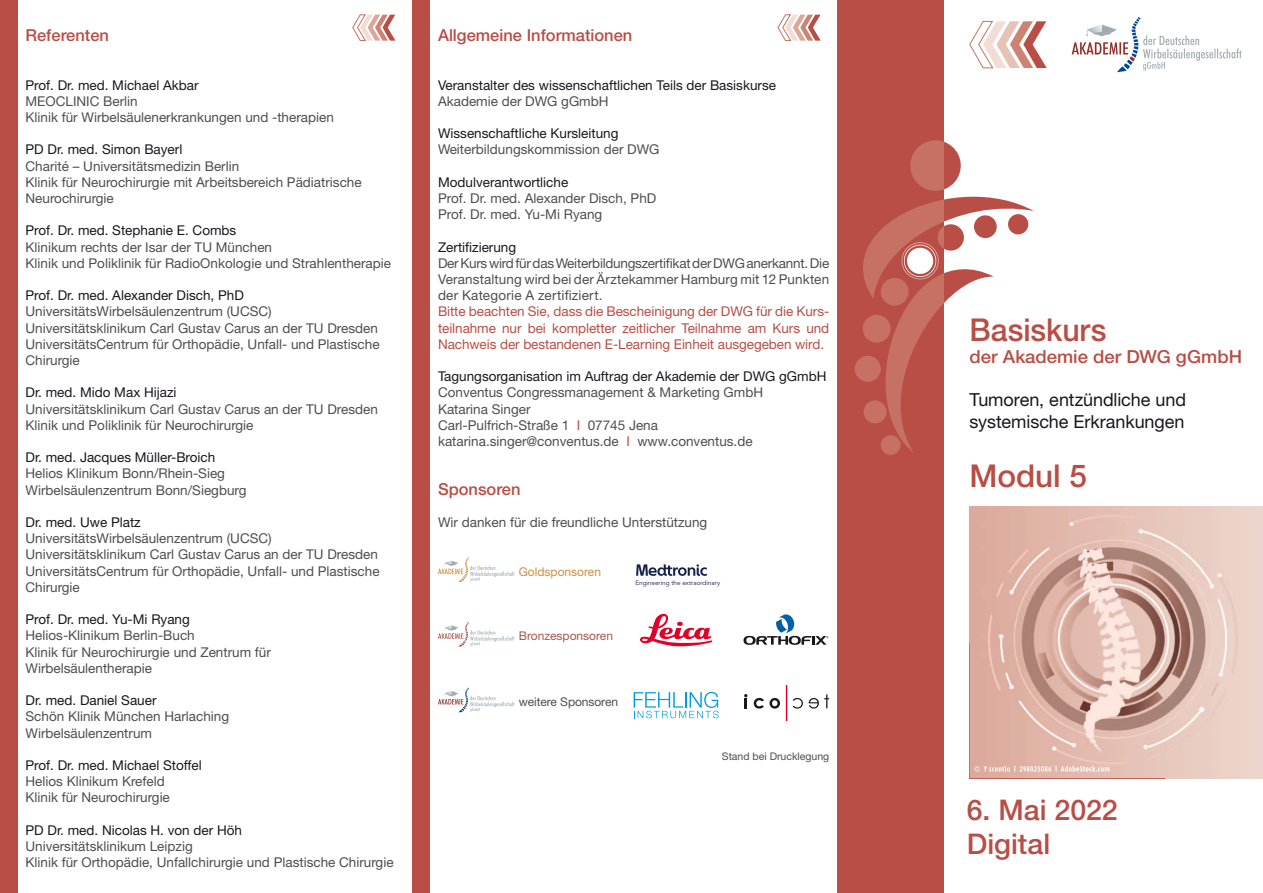
<style>
.page{position:relative;width:1263px;height:893px;background:#fff}
.page>*{position:absolute;margin:0;border:0;box-sizing:border-box;transform-origin:0 0}
.t1{font:500 31.5px "Helvetica Neue LT Std";color:#b84e45;scale:.96 1}
.t2{font:500 31.5px "Helvetica Neue LT Std";color:#b84e45}
.t3{font:500 28.5px/34.2px "Helvetica Neue LT Std";color:#b84e45}
.t4{font:18px/21.6px "Helvetica Neue LT Std";letter-spacing:-.005em;color:#1a171c}
.t5{font:500 18px "Helvetica Neue LT Std";color:#b84e45}
.t6{font:500 16.5px "Helvetica Neue LT Std";color:#b84e45}
.t7{font:13.5px/16.2px "Helvetica Neue LT Std";color:#4e4e50}
.t8{font:13.5px "Helvetica Neue LT Std";color:#1a171c}
.t9{font:13.5px/16.2px "Helvetica Neue LT Std";letter-spacing:-.005em;color:#b84e45;text-align:justify}
.t10{font:12px "Helvetica Neue LT Std";letter-spacing:-.005em;color:#4e4e50}
.t11{font:12px "Helvetica Neue LT Std";color:#a7574a}
.t12{font:12px "Helvetica Neue LT Std";color:#d18d43}
.t13{font:10.5px "Helvetica Neue LT Std";color:#4e4e50}
.t14{font:6.45px "Avenir 45";letter-spacing:-.005em;color:#16204c}
.s1{color:#b84e45}
</style>
<div class="page">
<svg style="left:438px;top:557px;width:76px;height:25px"></svg>
<svg style="left:636px;top:564px;width:71px;height:12px"></svg>
<svg style="left:438px;top:622px;width:76px;height:25px"></svg>
<svg style="left:640px;top:614px;width:72px;height:33px"></svg>
<svg style="left:743px;top:614px;width:85px;height:31px"></svg>
<svg style="left:438px;top:688px;width:76px;height:24px"></svg>
<svg style="left:634px;top:692px;width:85px;height:26px"></svg>
<svg style="left:744px;top:694px;width:3px;height:14px"></svg>
<svg style="left:754px;top:698px;width:26px;height:11px"></svg>
<svg style="left:809px;top:694px;width:20px;height:15px"></svg>
<svg style="left:793px;top:698px;width:10px;height:11px"></svg>
<hr style="left:786px;top:685px;width:1px;height:36px;background:#e20026">
<div style="left:0;top:0;width:17px;height:893px;background:#b84e45"></div>
<div style="left:412px;top:0;width:17px;height:893px;background:#b84e45"></div>
<svg style="left:778px;top:14px;width:43px;height:27px"></svg>
<svg style="left:352px;top:14px;width:43px;height:27px"></svg>
<svg style="left:969px;top:21px;width:78px;height:47px"></svg>
<svg style="left:1072px;top:17px;width:170px;height:55px"></svg>
<img style="left:969px;top:506px;width:294px;height:272px">
<img style="left:974px;top:766px;width:135px;height:6px">
<svg style="left:837px;top:137px;width:197px;height:319px"></svg>
<div style="left:838px;top:0;width:106px;height:893px;background:#b84e45"></div>
<svg style="left:910px;top:140px;width:34px;height:51px"></svg>
<svg style="left:855px;top:199px;width:89px;height:256px"></svg>
<p class="t6" style="left:26px;top:25px;width:85px">Referenten</p>
<p class="t8" style="left:26px;top:77px;width:175px">Prof. Dr. med. Michael Akbar</p>
<p class="t7" style="left:26px;top:93px;width:310px">MEOCLINIC Berlin<br>Klinik für Wirbelsäulenerkrankungen und -therapien</p>
<p class="t8" style="left:26px;top:141px;width:158px">PD Dr. med. Simon Bayerl</p>
<p class="t7" style="left:26px;top:157px;width:338px">Charité – Universitätsmedizin Berlin<br>Klinik für Neurochirurgie mit Arbeitsbereich Pädiatrische<br>Neurochirurgie</p>
<p class="t8" style="left:26px;top:222px;width:212px">Prof. Dr. med. Stephanie E. Combs</p>
<p class="t7" style="left:26px;top:238px;width:367px">Klinikum rechts der Isar der TU München<br>Klinik und Poliklinik für RadioOnkologie und Strahlentherapie</p>
<p class="t8" style="left:26px;top:287px;width:220px">Prof. Dr. med. Alexander Disch, PhD</p>
<p class="t7" style="left:26px;top:303px;width:356px">UniversitätsWirbelsäulenzentrum (UCSC)<br>Universitätsklinikum Carl Gustav Carus an der TU Dresden UniversitätsCentrum für Orthopädie, Unfall- und Plastische Chirurgie</p>
<p class="t8" style="left:26px;top:384px;width:153px">Dr. med. Mido Max Hijazi</p>
<p class="t7" style="left:26px;top:400px;width:354px">Universitätsklinikum Carl Gustav Carus an der TU Dresden<br>Klinik und Poliklinik für Neurochirurgie</p>
<p class="t8" style="left:26px;top:449px;width:191px">Dr. med. Jacques Müller-Broich</p>
<p class="t7" style="left:26px;top:465px;width:222px">Helios Klinikum Bonn/Rhein-Sieg<br>Wirbelsäulenzentrum Bonn/Siegburg</p>
<p class="t8" style="left:26px;top:514px;width:117px">Dr. med. Uwe Platz</p>
<p class="t7" style="left:26px;top:530px;width:356px">UniversitätsWirbelsäulenzentrum (UCSC)<br>Universitätsklinikum Carl Gustav Carus an der TU Dresden UniversitätsCentrum für Orthopädie, Unfall- und Plastische Chirurgie</p>
<p class="t8" style="left:26px;top:611px;width:166px">Prof. Dr. med. Yu-Mi Ryang</p>
<p class="t7" style="left:26px;top:627px;width:247px">Helios-Klinikum Berlin-Buch<br>Klinik für Neurochirurgie und Zentrum für<br>Wirbelsäulentherapie</p>
<p class="t8" style="left:26px;top:692px;width:133px">Dr. med. Daniel Sauer</p>
<p class="t7" style="left:26px;top:708px;width:205px">Schön Klinik München Harlaching<br>Wirbelsäulenzentrum</p>
<p class="t8" style="left:26px;top:757px;width:178px">Prof. Dr. med. Michael Stoffel</p>
<p class="t7" style="left:26px;top:773px;width:146px">Helios Klinikum Krefeld<br>Klinik für Neurochirurgie</p>
<p class="t8" style="left:26px;top:822px;width:218px">PD Dr. med. Nicolas H. von der Höh</p>
<p class="t7" style="left:26px;top:838px;width:370px">Universitätsklinikum Leipzig<br>Klinik für Orthopädie, Unfallchirurgie und Plastische Chirurgie</p>
<p class="t6" style="left:438px;top:25px;width:196px">Allgemeine Informationen</p>
<p class="t8" style="left:438px;top:77px;width:340px">Veranstalter des wissenschaftlichen Teils der Basiskurse</p>
<p class="t7" style="left:438px;top:93px;width:172px">Akademie der DWG gGmbH</p>
<p class="t8" style="left:438px;top:125px;width:182px">Wissenschaftliche Kursleitung</p>
<p class="t7" style="left:438px;top:141px;width:223px">Weiterbildungskommission der DWG</p>
<p class="t8" style="left:438px;top:174px;width:132px">Modulverantwortliche</p>
<p class="t7" style="left:438px;top:190px;width:220px">Prof. Dr. med. Alexander Disch, PhD<br>Prof. Dr. med. Yu-Mi Ryang</p>
<p class="t8" style="left:438px;top:239px;width:80px">Zertifizierung</p>
<p class="t7" style="left:438px;top:255px;width:393px;text-align:justify">Der Kurs wird für das Weiterbildungszertifikat der DWG anerkannt. Die Veranstaltung wird bei der Ärztekammer Hamburg mit 12 Punkten der Kategorie A zertifiziert.</p>
<p class="t9" style="left:438px;top:303px;width:393px">Bitte beachten Sie, dass die Bescheinigung der DWG für die Kurs&shy;teilnahme nur bei kompletter zeitlicher Teilnahme am Kurs und Nachweis der bestandenen E-Learning Einheit ausgegeben wird.</p>
<p class="t8" style="left:438px;top:368px;width:390px">Tagungsorganisation im Auftrag der Akademie der DWG gGmbH</p>
<p class="t7" style="left:438px;top:384px;width:327px">Conventus Congressmanagement &amp; Marketing GmbH Katarina Singer<br>Carl-Pulfrich-Straße 1 <span class="s1">I</span> 07745 Jena katarina.singer@conventus.de <span class="s1">I</span> www.conventus.de</p>
<p class="t6" style="left:438px;top:479px;width:84px">Sponsoren</p>
<p class="t7" style="left:438px;top:514px;width:271px">Wir danken für die freundliche Unterstützung</p>
<p class="t12" style="left:519px;top:564px;width:84px">Goldsponsoren</p>
<p class="t14" style="left:635px;top:579px;width:86px">Engineering the extraordinary</p>
<p class="t11" style="left:519px;top:629px;width:96px">Bronzesponsoren</p>
<p class="t10" style="left:519px;top:694px;width:101px">weitere Sponsoren</p>
<p class="t13" style="left:722px;top:750px;width:109px">Stand bei Drucklegung</p>
<h1 class="t1" style="left:969px;top:311px;width:144px">Basiskurs</h1>
<h3 class="t5" style="left:969px;top:346px;width:274px">der Akademie der DWG gGmbH</h3>
<h3 class="t4" style="left:969px;top:389px;width:218px">Tumoren, entzündliche und systemische Erkrankungen</h3>
<h1 class="t2" style="left:969px;top:457px;width:119px">Modul 5</h1>
<h2 class="t3" style="left:967px;top:792px;width:152px">6. Mai 2022<br>Digital</h2>
</div>
